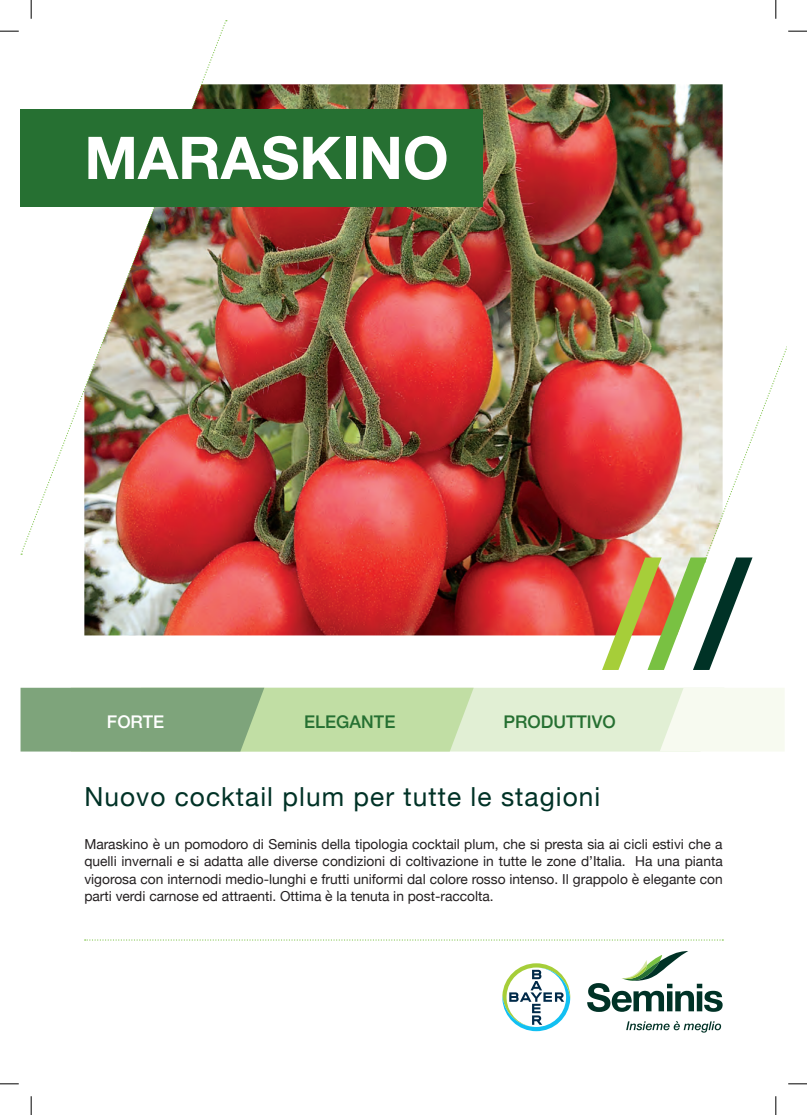
<style>
.page{position:relative;width:807px;height:1115px;background:#fff}
.page>*{position:absolute;margin:0;border:0;box-sizing:border-box;transform-origin:0 0}
.t1{font:700 59px "Helvetica Neue";color:#fff}
.t2{font:26.25px "Helvetica Neue";letter-spacing:.04em;color:#003226}
.t3{font:500 17.5px "Helvetica Neue";color:#267032}
.t4{font:500 17.5px "Helvetica Neue";color:#fff}
.t5{font:13.75px/17.5px "Helvetica Neue";color:#231f20;text-align:justify}
</style>
<div class="page">
<img style="left:84px;top:84px;width:638px;height:551px">
<img style="left:21px;top:21px;width:205px;height:533px">
<svg style="left:602px;top:346px;width:185px;height:324px"></svg>
<div style="left:21px;top:109px;width:462px;height:98px;background:#267032"></div>
<svg style="left:502px;top:963px;width:68px;height:68px"></svg>
<svg style="left:587px;top:951px;width:135px;height:61px"></svg>
<svg style="left:626px;top:1021px;width:95px;height:11px"></svg>
<svg style="left:85px;top:939px;width:638px;height:1px"></svg>
<div style="left:473px;top:688px;width:186px;height:63px;background:#e1efd4"></div>
<svg style="left:21px;top:688px;width:452px;height:63px;background:#9fc090"></svg>
<svg style="left:659px;top:688px;width:125px;height:63px"></svg>
<svg style="left:0;top:30px;width:19px;height:2px"></svg>
<svg style="left:788px;top:30px;width:18px;height:2px"></svg>
<svg style="left:0;top:1083px;width:19px;height:1px"></svg>
<svg style="left:788px;top:1083px;width:18px;height:1px"></svg>
<svg style="left:30px;top:0;width:2px;height:19px"></svg>
<svg style="left:30px;top:1096px;width:2px;height:19px"></svg>
<svg style="left:775px;top:0;width:1px;height:19px"></svg>
<svg style="left:775px;top:1096px;width:1px;height:19px"></svg>
<p class="t1" style="left:84px;top:112px;width:366px">MARASKINO</p>
<p class="t4" style="left:107px;top:708px;width:59px">FORTE</p>
<p class="t3" style="left:304px;top:708px;width:93px">ELEGANTE</p>
<p class="t3" style="left:503px;top:708px;width:114px">PRODUTTIVO</p>
<p class="t2" style="left:84px;top:777px;width:517px">Nuovo cocktail plum per tutte le stagioni</p>
<p class="t5" style="left:84px;top:836px;width:639px">Maraskino è un pomodoro di Seminis della tipologia cocktail plum, che si presta sia ai cicli estivi che a quelli invernali e si adatta alle diverse condizioni di coltivazione in tutte le zone d’Italia. Ha una pianta vigorosa con internodi medio-lunghi e frutti uniformi dal colore rosso intenso. Il grappolo è elegante con parti verdi carnose ed attraenti. Ottima è la tenuta in post-raccolta.</p>
</div>
